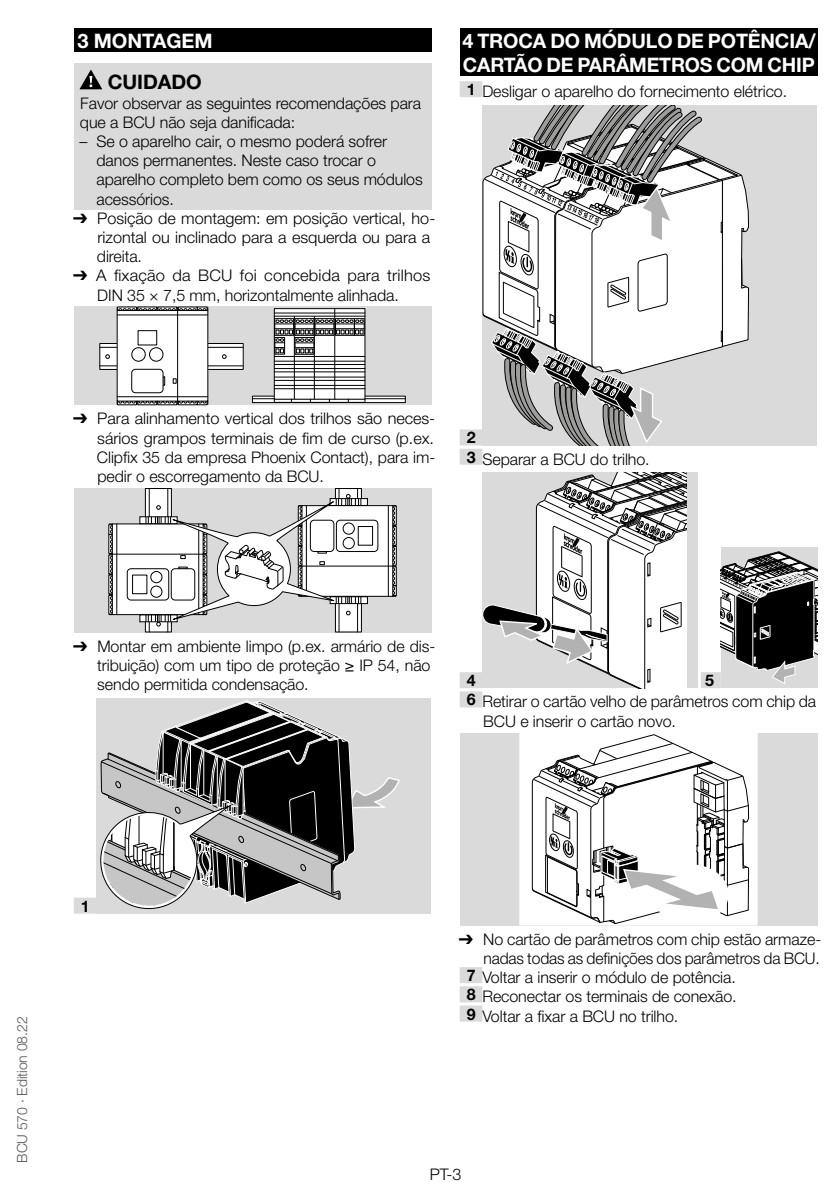
<style>
.page{position:relative;width:840px;height:1191px;background:#fff}
.page>*{position:absolute;margin:0;border:0;box-sizing:border-box;transform-origin:0 0}
.t1{font:700 20px/24px "Helvetica Neue LT Pro";letter-spacing:-.01em;color:#fff}
.t2{font:700 20px "Helvetica Neue LT Pro";color:#000}
.t3{font:300 16px/19.2px "Helvetica Neue LT Pro";letter-spacing:-.005em;color:#000}
.t4{font:700 16px "Helvetica Neue LT Pro";color:#000}
.t5{font:300 14px "Helvetica Neue LT Pro";letter-spacing:-.005em;color:#575756}
.s1{font-family:"Arial Unicode MS";font-weight:400}
.s2{font-weight:700}
</style>
<div class="page">
<div style="left:74px;top:28px;width:357px;height:24px;background:#000"></div>
<div style="left:74px;top:64px;width:357px;height:31px;background:#dadada"></div>
<div style="left:74px;top:91px;width:357px;height:41px;background:#dadada"></div>
<div style="left:74px;top:130px;width:357px;height:79px;background:#dadada"></div>
<div style="left:74px;top:897px;width:22px;height:16px;background:#dadada"></div>
<svg style="left:79px;top:69px;width:23px;height:20px"></svg>
<div style="left:74px;top:307px;width:357px;height:98px;background:#dadada"></div>
<div style="left:100px;top:343px;width:143px;height:26px;background:#fff"></div>
<div style="left:99px;top:343px;width:144px;height:27px;border:1px solid #000"></div>
<hr style="left:100px;top:347px;width:143px;height:1px;background:#000">
<hr style="left:100px;top:365px;width:143px;height:1px;background:#000">
<svg style="left:105px;top:354px;width:5px;height:5px"></svg>
<svg style="left:222px;top:354px;width:4px;height:5px"></svg>
<div style="left:197px;top:398px;width:10px;height:7px;border:1px solid #000"></div>
<div style="left:117px;top:310px;width:91px;height:91px;background:#fff"></div>
<hr style="left:177px;top:310px;width:1px;height:91px;background:#000">
<div style="left:138px;top:330px;width:19px;height:15px;border:1px solid #000"></div>
<div style="left:131px;top:347px;width:14px;height:14px;border:1px solid #000;border-radius:50%"></div>
<div style="left:149px;top:347px;width:14px;height:14px;border:1px solid #000;border-radius:50%"></div>
<svg style="left:163px;top:376px;width:2px;height:9px"></svg>
<div style="left:131px;top:369px;width:32px;height:24px;border:1px solid #000;border-radius:4px"></div>
<svg style="left:173px;top:378px;width:3px;height:5px"></svg>
<hr style="left:117px;top:314px;width:91px;height:1px;background:#000">
<hr style="left:117px;top:396px;width:91px;height:1px;background:#000">
<svg style="left:117px;top:307px;width:91px;height:5px"></svg>
<svg style="left:117px;top:399px;width:91px;height:5px"></svg>
<svg style="left:254px;top:397px;width:149px;height:4px"></svg>
<div style="left:252px;top:395px;width:153px;height:8px;border:1px solid #000"></div>
<hr style="left:252px;top:398px;width:153px;height:1px;background:#000">
<svg style="left:276px;top:310px;width:87px;height:87px;background:#ebebeb"></svg>
<div style="left:274px;top:308px;width:91px;height:91px;border:1px solid #000"></div>
<hr style="left:334px;top:309px;width:1px;height:90px;background:#000">
<hr style="left:274px;top:313px;width:91px;height:1px;background:#000">
<hr style="left:274px;top:316px;width:91px;height:1px;background:#000">
<hr style="left:274px;top:402px;width:91px;height:1px;background:#000">
<hr style="left:294px;top:316px;width:1px;height:83px;background:#000">
<hr style="left:314px;top:316px;width:1px;height:83px;background:#000">
<div style="left:274px;top:318px;width:20px;height:18px;border:1px solid #000"></div>
<div style="left:294px;top:318px;width:20px;height:18px;border:1px solid #000"></div>
<div style="left:314px;top:318px;width:20px;height:18px;border:1px solid #000"></div>
<div style="left:335px;top:318px;width:19px;height:18px;border:1px solid #000"></div>
<div style="left:354px;top:318px;width:10px;height:18px;border:1px solid #000"></div>
<div style="left:274px;top:337px;width:11px;height:17px;border:1px solid #000"></div>
<svg style="left:274px;top:320px;width:90px;height:33px;background:#a1a1a1"></svg>
<hr style="left:274px;top:356px;width:91px;height:1px;background:#000">
<hr style="left:274px;top:361px;width:91px;height:1px;background:#000">
<hr style="left:274px;top:364px;width:91px;height:1px;background:#000">
<hr style="left:274px;top:368px;width:91px;height:1px;background:#000">
<hr style="left:274px;top:371px;width:91px;height:1px;background:#000">
<hr style="left:274px;top:377px;width:91px;height:1px;background:#000">
<hr style="left:274px;top:380px;width:91px;height:1px;background:#000">
<hr style="left:274px;top:385px;width:91px;height:1px;background:#000">
<hr style="left:274px;top:388px;width:91px;height:1px;background:#000">
<div style="left:74px;top:488px;width:357px;height:144px;background:#dadada"></div>
<div style="left:335px;top:488px;width:26px;height:144px;background:#fff"></div>
<div style="left:335px;top:488px;width:27px;height:144px;border:1px solid #000"></div>
<hr style="left:357px;top:489px;width:1px;height:143px;background:#000">
<hr style="left:338px;top:488px;width:1px;height:144px;background:#000">
<div style="left:145px;top:488px;width:26px;height:144px;background:#fff"></div>
<div style="left:145px;top:488px;width:27px;height:144px;border:1px solid #000"></div>
<hr style="left:149px;top:488px;width:1px;height:144px;background:#000">
<hr style="left:167px;top:489px;width:1px;height:143px;background:#000">
<div style="left:112px;top:524px;width:91px;height:90px;background:#fff"></div>
<hr style="left:112px;top:553px;width:91px;height:1px;background:#000">
<div style="left:132px;top:575px;width:15px;height:19px;border:1px solid #000"></div>
<div style="left:127px;top:568px;width:42px;height:32px;border:1px solid #000;border-radius:4px"></div>
<hr style="left:116px;top:524px;width:1px;height:90px;background:#000">
<svg style="left:109px;top:523px;width:5px;height:92px"></svg>
<div style="left:389px;top:585px;width:7px;height:11px;border:1px solid #000"></div>
<div style="left:302px;top:505px;width:90px;height:91px;background:#fff"></div>
<hr style="left:302px;top:565px;width:90px;height:1px;background:#000">
<div style="left:336px;top:520px;width:42px;height:32px;border:1px solid #000;border-radius:4px"></div>
<hr style="left:388px;top:505px;width:1px;height:91px;background:#000">
<svg style="left:390px;top:505px;width:5px;height:92px"></svg>
<div style="left:140px;top:517px;width:37px;height:6px;background:#fff"></div>
<div style="left:139px;top:516px;width:39px;height:8px;border:1px solid #000"></div>
<div style="left:140px;top:615px;width:37px;height:7px;background:#fff"></div>
<div style="left:139px;top:614px;width:39px;height:8px;border:1px solid #000"></div>
<svg style="left:361px;top:500px;width:5px;height:4px"></svg>
<div style="left:329px;top:498px;width:39px;height:8px;border:1px solid #000"></div>
<svg style="left:361px;top:598px;width:5px;height:4px"></svg>
<div style="left:329px;top:596px;width:39px;height:8px;border:1px solid #000"></div>
<svg style="left:145px;top:494px;width:216px;height:132px"></svg>
<div style="left:96px;top:698px;width:335px;height:215px;background:#dadada"></div>
<svg style="left:100px;top:700px;width:300px;height:210px"></svg>
<div style="left:459px;top:28px;width:357px;height:48px;background:#000"></div>
<div style="left:459px;top:81px;width:23px;height:16px;background:#dadada"></div>
<div style="left:459px;top:429px;width:23px;height:16px;background:#dadada"></div>
<div style="left:459px;top:449px;width:23px;height:16px;background:#dadada"></div>
<div style="left:459px;top:672px;width:23px;height:16px;background:#dadada"></div>
<div style="left:700px;top:672px;width:20px;height:16px;background:#dadada"></div>
<div style="left:459px;top:691px;width:23px;height:16px;background:#dadada"></div>
<div style="left:459px;top:967px;width:23px;height:16px;background:#dadada"></div>
<div style="left:459px;top:986px;width:23px;height:16px;background:#dadada"></div>
<div style="left:459px;top:1005px;width:23px;height:16px;background:#dadada"></div>
<div style="left:482px;top:105px;width:334px;height:340px;background:#dadada"></div>
<svg style="left:482px;top:105px;width:264px;height:340px"></svg>
<div style="left:482px;top:473px;width:215px;height:215px;background:#dadada"></div>
<svg style="left:482px;top:473px;width:204px;height:215px"></svg>
<div style="left:720px;top:547px;width:96px;height:141px;background:#dadada"></div>
<svg style="left:720px;top:551px;width:96px;height:133px"></svg>
<div style="left:459px;top:732px;width:357px;height:193px;background:#dadada"></div>
<div style="left:519px;top:732px;width:238px;height:193px;background:#fff"></div>
<svg style="left:531px;top:742px;width:218px;height:182px"></svg>
<p class="t1" style="left:77px;top:28px;width:137px">3 MONTAGEM</p>
<p class="t2" style="left:102px;top:70px;width:101px">CUIDADO</p>
<p class="t3" style="left:80px;top:93px;width:342px">Favor observar as seguintes recomendações para que a BCU não seja danificada:</p>
<p class="t3" style="left:96px;top:131px;width:327px;text-indent:-17px">– Se o aparelho cair, o mesmo poderá sofrer danos permanentes. Neste caso trocar o aparelho completo bem como os seus módulos acessórios.</p>
<p class="t3" style="left:97px;top:208px;width:339px;text-indent:-24px"><span class="s1">➔</span> Posição de montagem: em posição vertical, ho&shy;rizontal ou inclinado para a esquerda ou para a direita.</p>
<p class="t3" style="left:73px;top:266px;width:358px;text-align:center"><span class="s1">➔</span> A fixação da BCU foi concebida para trilhos<br>DIN 35 × 7,5 mm, horizontalmente alinhada.</p>
<p class="t1" style="left:462px;top:28px;width:354px">4 TROCA DO MÓDULO DE POTÊNCIA/<br>CARTÃO DE PARÂMETROS COM CHIP</p>
<p class="t3" style="left:466px;top:82px;width:322px"><span class="s2">1</span> Desligar o aparelho do fornecimento elétrico.</p>
<p class="t3" style="left:97px;top:409px;width:340px;text-align:justify;text-indent:-24px"><span class="s1">➔</span> Para alinhamento vertical dos trilhos são neces&shy;sários grampos terminais de fim de curso (p.ex.<br>Clipfix 35 da empresa Phoenix Contact), para im&shy;pedir o escorregamento da BCU.</p>
<p class="t3" style="left:466px;top:427px;width:184px;line-height:21.2px"><span class="s2">2<br>3</span> Separar a BCU do trilho.</p>
<p class="t3" style="left:97px;top:636px;width:339px;text-indent:-24px"><span class="s1">➔</span> Montar em ambiente limpo (p.ex. armário de dis&shy;tribuição) com um tipo de proteção ≥ IP 54, não sendo permitida condensação.</p>
<p class="t3" style="left:466px;top:669px;width:351px;line-height:21.2px;text-indent:238px"><span class="s2">5<br>6</span> Retirar o cartão velho de parâmetros com chip da</p>
<p class="t3" style="left:483px;top:711px;width:194px">BCU e inserir o cartão novo.</p>
<p class="t4" style="left:466px;top:670px;width:10px">4</p>
<p class="t5" style="left:13px;top:1162px;width:148px;rotate:-90deg">BCU 570 · Edition 08.22</p>
<p class="t4" style="left:81px;top:896px;width:10px">1</p>
<p class="t3" style="left:458px;top:929px;width:363px"><span class="s1">➔</span> No cartão de parâmetros com chip estão armaze-</p>
<p class="t3" style="left:483px;top:948px;width:338px">nadas todas as definições dos parâmetros da BCU.</p>
<p class="t3" style="left:466px;top:967px;width:270px"><span class="s2">7</span> Voltar a inserir o módulo de potência.</p>
<p class="t3" style="left:466px;top:986px;width:271px"><span class="s2">8</span> Reconectar os terminais de conexão.</p>
<p class="t3" style="left:466px;top:1006px;width:213px"><span class="s2">9</span> Voltar a fixar a BCU no trilho.</p>
<p class="t3" style="left:429px;top:1164px;width:33px">PT-3</p>
</div>
